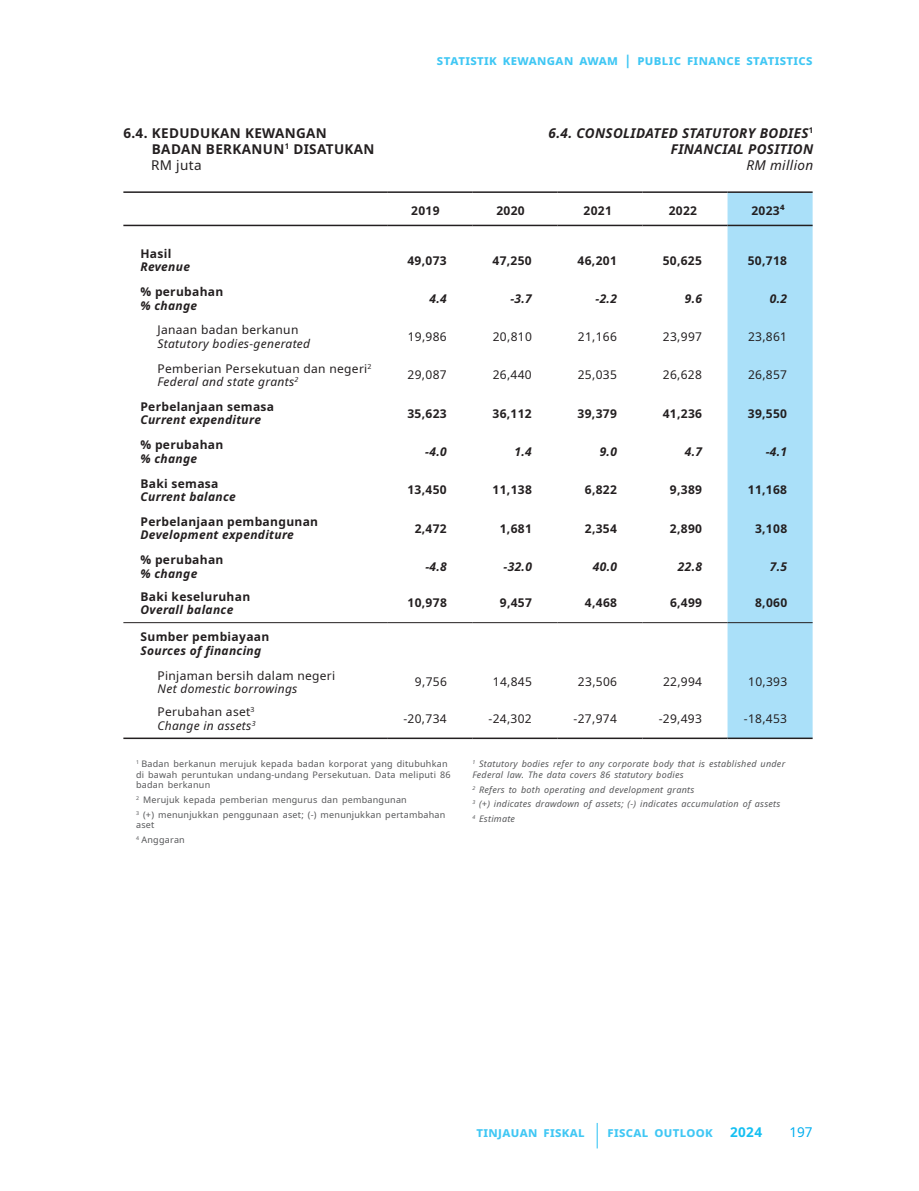
<style>
.page{position:relative;width:919px;height:1191px;background:#fff}
.page>*{position:absolute;margin:0;border:0;box-sizing:border-box;transform-origin:0 0}
.t1{font:700 13.5px "Noto Sans";letter-spacing:.025em;color:#40c7f4}
.t2{font:italic 700 13.5px "Noto Sans";letter-spacing:.025em;color:#231f20}
.t3{font:700 13.5px "Noto Sans";letter-spacing:.025em;color:#231f20}
.t4{font:italic 13.5px "Noto Sans";letter-spacing:.025em;color:#231f20}
.t5{font:13.5px "Noto Sans";letter-spacing:.025em;color:#231f20}
.t6{font:700 13.5px "Noto Sans";color:#15c0f2}
.t7{font:13.5px "Noto Sans";color:#00aeef}
.t8{font:700 12px "Noto Sans";letter-spacing:.025em;color:#231f20}
.t9{font:12px/13.5px "Noto Sans";letter-spacing:.025em;color:#231f20}
.t10{font:italic 700 12px "Noto Sans";letter-spacing:.025em;color:#231f20}
.t11{font:italic 12px "Noto Sans";letter-spacing:.025em;color:#231f20}
.t12{font:9px/10.5px "Noto Sans";letter-spacing:.025em;color:#57585a}
.t13{font:italic 9px/10.5px "Noto Sans";letter-spacing:.025em;color:#57585a}
.s1{font-style:italic}
</style>
<div class="page">
<svg style="left:596px;top:1123px;width:1px;height:25px"></svg>
<div style="left:727px;top:193px;width:85px;height:544px;background:#aae0f9"></div>
<hr style="left:123px;top:191px;width:264px;height:2px;background:#231f20">
<hr style="left:387px;top:191px;width:85px;height:2px;background:#231f20">
<hr style="left:472px;top:191px;width:85px;height:2px;background:#231f20">
<hr style="left:557px;top:191px;width:85px;height:2px;background:#231f20">
<hr style="left:642px;top:191px;width:85px;height:2px;background:#231f20">
<hr style="left:727px;top:191px;width:85px;height:2px;background:#231f20">
<hr style="left:123px;top:225px;width:264px;height:1px;background:#231f20">
<hr style="left:387px;top:225px;width:85px;height:1px;background:#231f20">
<hr style="left:472px;top:225px;width:85px;height:1px;background:#231f20">
<hr style="left:557px;top:225px;width:85px;height:1px;background:#231f20">
<hr style="left:642px;top:225px;width:85px;height:1px;background:#231f20">
<hr style="left:727px;top:225px;width:85px;height:1px;background:#231f20">
<hr style="left:123px;top:737px;width:264px;height:2px;background:#231f20">
<hr style="left:387px;top:737px;width:85px;height:2px;background:#231f20">
<hr style="left:472px;top:737px;width:85px;height:2px;background:#231f20">
<hr style="left:557px;top:737px;width:85px;height:2px;background:#231f20">
<hr style="left:642px;top:737px;width:85px;height:2px;background:#231f20">
<hr style="left:727px;top:737px;width:85px;height:2px;background:#231f20">
<hr style="left:123px;top:622px;width:264px;height:1px;background:#231f20">
<hr style="left:387px;top:622px;width:85px;height:1px;background:#231f20">
<hr style="left:472px;top:622px;width:85px;height:1px;background:#231f20">
<hr style="left:557px;top:622px;width:85px;height:1px;background:#231f20">
<hr style="left:642px;top:622px;width:85px;height:1px;background:#231f20">
<hr style="left:727px;top:622px;width:85px;height:1px;background:#231f20">
<p class="t3" style="left:123px;top:123px;width:205px">6.4. KEDUDUKAN KEWANGAN</p>
<p class="t3" style="left:152px;top:140px;width:224px">BADAN BERKANUN<sup>1</sup> DISATUKAN</p>
<p class="t5" style="left:151px;top:156px;width:52px">RM juta</p>
<p class="t8" style="left:140px;top:245px;width:32px">Hasil</p>
<p class="t10" style="left:140px;top:258px;width:51px">Revenue</p>
<p class="t8" style="left:140px;top:283px;width:84px">% perubahan</p>
<p class="t10" style="left:140px;top:297px;width:58px">% change</p>
<p class="t9" style="left:157px;top:323px;width:142px">Janaan badan berkanun</p>
<p class="t11" style="left:157px;top:335px;width:154px">Statutory bodies-generated</p>
<p class="t1" style="left:437px;top:51px;width:377px">statistik kewangan awam | public finance statistics</p>
<p class="t2" style="left:548px;top:123px;width:266px">6.4. CONSOLIDATED STATUTORY BODIES<sup>1</sup></p>
<p class="t2" style="left:670px;top:140px;width:144px">FINANCIAL POSITION</p>
<p class="t4" style="left:746px;top:156px;width:68px">RM million</p>
<p class="t8" style="left:411px;top:202px;width:30px">2019</p>
<p class="t8" style="left:496px;top:202px;width:30px">2020</p>
<p class="t8" style="left:583px;top:202px;width:30px">2021</p>
<p class="t8" style="left:668px;top:202px;width:30px">2022</p>
<p class="t8" style="left:751px;top:202px;width:35px">2023⁴</p>
<p class="t8" style="left:407px;top:252px;width:41px">49,073</p>
<p class="t8" style="left:492px;top:252px;width:41px">47,250</p>
<p class="t8" style="left:577px;top:252px;width:41px">46,201</p>
<p class="t8" style="left:662px;top:252px;width:41px">50,625</p>
<p class="t8" style="left:747px;top:252px;width:41px">50,718</p>
<p class="t10" style="left:429px;top:290px;width:19px">4.4</p>
<p class="t10" style="left:510px;top:290px;width:23px">-3.7</p>
<p class="t10" style="left:595px;top:290px;width:23px">-2.2</p>
<p class="t10" style="left:684px;top:290px;width:19px">9.6</p>
<p class="t10" style="left:769px;top:290px;width:19px">0.2</p>
<p class="t9" style="left:407px;top:330px;width:41px">19,986</p>
<p class="t9" style="left:492px;top:330px;width:41px">20,810</p>
<p class="t9" style="left:578px;top:330px;width:41px">21,166</p>
<p class="t9" style="left:663px;top:330px;width:41px">23,997</p>
<p class="t9" style="left:748px;top:330px;width:41px">23,861</p>
<p class="t9" style="left:157px;top:362px;width:216px">Pemberian Persekutuan dan negeri<sup>2<br></sup><span class="s1">Federal and state grants</span><sup>2</sup></p>
<p class="t9" style="left:407px;top:368px;width:41px">29,087</p>
<p class="t9" style="left:492px;top:368px;width:41px">26,440</p>
<p class="t9" style="left:577px;top:368px;width:41px">25,035</p>
<p class="t9" style="left:662px;top:368px;width:41px">26,628</p>
<p class="t9" style="left:748px;top:368px;width:41px">26,857</p>
<p class="t8" style="left:140px;top:398px;width:135px">Perbelanjaan semasa</p>
<p class="t10" style="left:140px;top:411px;width:122px">Current expenditure</p>
<p class="t8" style="left:407px;top:405px;width:41px">35,623</p>
<p class="t8" style="left:492px;top:405px;width:41px">36,112</p>
<p class="t8" style="left:577px;top:405px;width:41px">39,379</p>
<p class="t8" style="left:662px;top:405px;width:41px">41,236</p>
<p class="t8" style="left:747px;top:405px;width:41px">39,550</p>
<p class="t8" style="left:140px;top:436px;width:84px">% perubahan</p>
<p class="t10" style="left:140px;top:450px;width:58px">% change</p>
<p class="t8" style="left:140px;top:474px;width:79px">Baki semasa</p>
<p class="t10" style="left:140px;top:488px;width:97px">Current balance</p>
<p class="t8" style="left:140px;top:513px;width:179px">Perbelanjaan pembangunan</p>
<p class="t10" style="left:140px;top:526px;width:155px">Development expenditure</p>
<p class="t8" style="left:140px;top:551px;width:84px">% perubahan</p>
<p class="t10" style="left:140px;top:565px;width:58px">% change</p>
<p class="t8" style="left:140px;top:588px;width:111px">Baki keseluruhan</p>
<p class="t10" style="left:140px;top:601px;width:94px">Overall balance</p>
<p class="t8" style="left:140px;top:628px;width:130px">Sumber pembiayaan</p>
<p class="t10" style="left:140px;top:642px;width:122px">Sources of financing</p>
<p class="t9" style="left:157px;top:669px;width:179px">Pinjaman bersih dalam negeri</p>
<p class="t11" style="left:157px;top:680px;width:141px">Net domestic borrowings</p>
<p class="t10" style="left:425px;top:443px;width:23px">-4.0</p>
<p class="t10" style="left:514px;top:443px;width:19px">1.4</p>
<p class="t10" style="left:599px;top:443px;width:19px">9.0</p>
<p class="t10" style="left:684px;top:443px;width:19px">4.7</p>
<p class="t10" style="left:765px;top:443px;width:23px">-4.1</p>
<p class="t8" style="left:407px;top:481px;width:41px">13,450</p>
<p class="t8" style="left:492px;top:481px;width:41px">11,138</p>
<p class="t8" style="left:584px;top:481px;width:34px">6,822</p>
<p class="t8" style="left:670px;top:481px;width:34px">9,389</p>
<p class="t8" style="left:747px;top:481px;width:41px">11,168</p>
<p class="t8" style="left:414px;top:520px;width:34px">2,472</p>
<p class="t8" style="left:499px;top:520px;width:34px">1,681</p>
<p class="t8" style="left:585px;top:520px;width:34px">2,354</p>
<p class="t8" style="left:670px;top:520px;width:34px">2,890</p>
<p class="t8" style="left:755px;top:520px;width:34px">3,108</p>
<p class="t10" style="left:425px;top:558px;width:23px">-4.8</p>
<p class="t10" style="left:503px;top:558px;width:30px">-32.0</p>
<p class="t10" style="left:592px;top:558px;width:26px">40.0</p>
<p class="t10" style="left:678px;top:558px;width:26px">22.8</p>
<p class="t10" style="left:769px;top:558px;width:19px">7.5</p>
<p class="t8" style="left:407px;top:594px;width:41px">10,978</p>
<p class="t8" style="left:500px;top:594px;width:34px">9,457</p>
<p class="t8" style="left:585px;top:594px;width:34px">4,468</p>
<p class="t8" style="left:670px;top:594px;width:34px">6,499</p>
<p class="t8" style="left:755px;top:594px;width:34px">8,060</p>
<p class="t9" style="left:415px;top:675px;width:33px">9,756</p>
<p class="t9" style="left:493px;top:675px;width:41px">14,845</p>
<p class="t9" style="left:578px;top:675px;width:41px">23,506</p>
<p class="t9" style="left:663px;top:675px;width:41px">22,994</p>
<p class="t9" style="left:748px;top:675px;width:41px">10,393</p>
<p class="t9" style="left:158px;top:705px;width:98px">Perubahan aset<sup>3</sup></p>
<p class="t11" style="left:157px;top:717px;width:100px">Change in assets<sup>3</sup></p>
<p class="t9" style="left:403px;top:712px;width:45px">-20,734</p>
<p class="t9" style="left:488px;top:712px;width:45px">-24,302</p>
<p class="t9" style="left:573px;top:712px;width:45px">-27,974</p>
<p class="t9" style="left:658px;top:712px;width:45px">-29,493</p>
<p class="t9" style="left:743px;top:712px;width:45px">-18,453</p>
<p class="t12" style="left:136px;top:759px;width:316px"><sup>1</sup> Badan berkanun merujuk kepada badan korporat yang ditubuhkan di bawah peruntukan undang-undang Persekutuan. Data meliputi 86 badan berkanun</p>
<p class="t12" style="left:136px;top:795px;width:272px"><sup>2</sup> Merujuk kepada pemberian mengurus dan pembangunan</p>
<p class="t12" style="left:136px;top:809px;width:311px"><sup>3</sup> (+) menunjukkan penggunaan aset; (-) menunjukkan pertambahan aset</p>
<p class="t12" style="left:136px;top:835px;width:50px"><sup>4</sup> Anggaran</p>
<p class="t13" style="left:472px;top:759px;width:314px"><sup>1</sup> Statutory bodies refer to any corporate body that is established under<br>Federal law. The data covers 86 statutory bodies</p>
<p class="t13" style="left:472px;top:784px;width:223px"><sup>2</sup> Refers to both operating and development grants</p>
<p class="t13" style="left:472px;top:799px;width:309px"><sup>3</sup> (+) indicates drawdown of assets; (-) indicates accumulation of assets</p>
<p class="t13" style="left:472px;top:814px;width:44px"><sup>4</sup> Estimate</p>
<p class="t1" style="left:476px;top:1123px;width:110px">tinjauan fiskal</p>
<p class="t1" style="left:607px;top:1123px;width:107px">fiscal outlook</p>
<p class="t6" style="left:730px;top:1123px;width:33px">2024</p>
<p class="t7" style="left:789px;top:1123px;width:25px">197</p>
</div>
